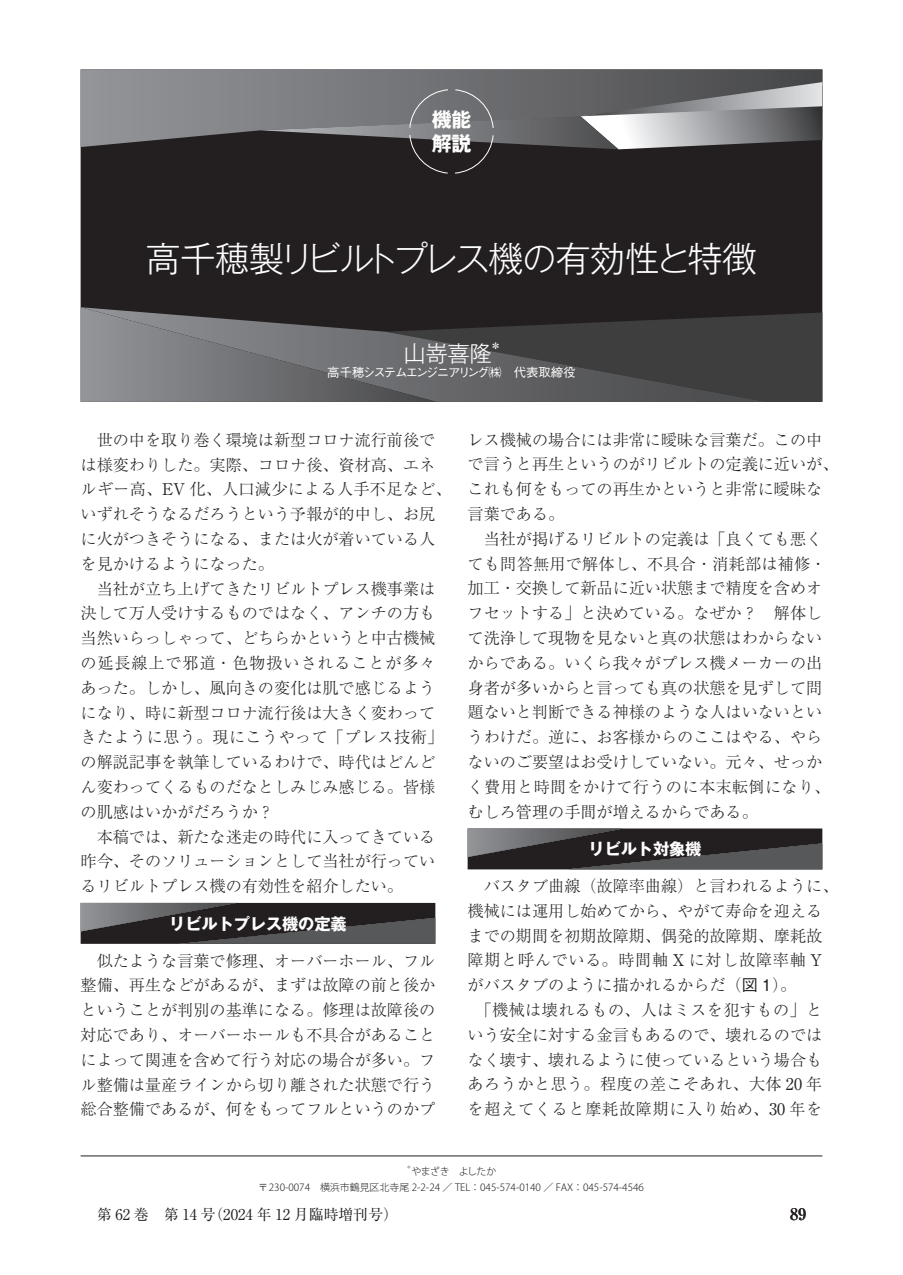
<style>
.page{position:relative;width:903px;height:1275px;background:#fff}
.page>*{position:absolute;margin:0;border:0;box-sizing:border-box;transform-origin:0 0}
.t1{font:300 34.65px "Gothic MB101 Pro";letter-spacing:-.045em;color:#fff}
.t2{font:300 22.4px "Gothic MB101 Pro";color:#fff}
.t3{font:700 19.78px/24.8px "Gothic MB101 Pro";color:#fff}
.t4{font:300 16.1px/24.8px "Ryumin Pro";color:#231f20}
.t5{font:300 16.1px "Ryumin Pro";letter-spacing:.045em;color:#231f20}
.t6{font:300 16.1px "Ryumin Pro";letter-spacing:.03em;color:#231f20}
.t7{font:300 16.1px "Ryumin Pro";letter-spacing:.025em;color:#231f20}
.t8{font:700 16.1px "Gothic MB101 Pro";color:#fff}
.t9{font:700 16.1px "Ryumin Pro";color:#231f20}
.t10{font:14.88px "Ryumin Pro";color:#231f20}
.t11{font:500 12.42px "Gothic BBB Pro";letter-spacing:-.12em;color:#fff}
.t12{font:300 11.2px "Gothic MB101 Pro";color:#fff}
.t13{font:300 9.97px/16.1px "Koz Go Pro";color:#231f20;text-align:center}
.t14{font:300 4.9px "Koz Go Pro";color:#231f20}
.s1{font-weight:400}
.s2{font-family:"Gothic BBB Pro";font-weight:500}
</style>
<div class="page">
<svg style="left:81px;top:903px;width:354px;height:41px;background:#3c3a3c"></svg>
<svg style="left:468px;top:828px;width:354px;height:41px;background:#3e3b3d"></svg>
<hr style="left:81px;top:1155px;width:741px;height:1px;background:#231f20">
<div style="left:81px;top:147px;width:741px;height:160px;background:#231f20"></div>
<svg style="left:81px;top:307px;width:741px;height:95px;background:#565658"></svg>
<svg style="left:81px;top:69px;width:741px;height:78px;background:#76787a"></svg>
<svg style="left:260px;top:82px;width:562px;height:92px;background:#605f61"></svg>
<p class="t3" style="left:432px;top:104px;width:41px">機能解説</p>
<h1 class="t1" style="left:146px;top:230px;width:612px">高千穂製リビルトプレス機の有効性と特徴</h1>
<h2 class="t2" style="left:403px;top:335px;width:90px">山嵜喜隆</h2>
<p class="t12" style="left:490px;top:337px;width:13px">＊</p>
<p class="t11" style="left:327px;top:362px;width:250px">高千穂システムエンジニアリング㈱　代表取締役</p>
<p class="t4" style="left:81px;top:426px;width:372px;text-indent:16px">世の中を取り巻く環境は新型コロナ流行前後では様変わりした。実際、コロナ後、資材高、エネルギー高、<span class="s1">EV</span> 化、人口減少による人手不足など、いずれそうなるだろうという予報が的中し、お尻に火がつきそうになる、または火が着いている人を見かけるようになった。</p>
<p class="t4" style="left:81px;top:575px;width:364px;text-indent:16px">当社が立ち上げてきたリビルトプレス機事業は決して万人受けするものではなく、アンチの方も当然いらっしゃって、どちらかというと中古機械の延長線上で邪道・色物扱いされることが多々あった。しかし、風向きの変化は肌で感じるようになり、時に新型コロナ流行後は大きく変わってきたように思う。現にこうやって「プレス技術」の解説記事を執筆しているわけで、時代はどんどん変わってくるものだなとしみじみ感じる。皆様の肌感はいかがだろうか？</p>
<p class="t4" style="left:81px;top:823px;width:356px;text-align:justify;text-indent:16px">本稿では、新たな迷走の時代に入ってきている昨今、そのソリューションとして当社が行っているリビルトプレス機の有効性を紹介したい。</p>
<p class="t8" style="left:169px;top:910px;width:179px">リビルトプレス機の定義</p>
<p class="t4" style="left:81px;top:947px;width:356px;text-align:justify;text-indent:16px">似たような言葉で修理、オーバーホール、フル整備、再生などがあるが、まずは故障の前と後かということが判別の基準になる。修理は故障後の対応であり、オーバーホールも不具合があることによって関連を含めて行う対応の場合が多い。フル整備は量産ラインから切り離された状態で行う総合整備であるが、何をもってフルというのかプ</p>
<p class="t4" style="left:468px;top:426px;width:372px">レス機械の場合には非常に曖昧な言葉だ。この中で言うと再生というのがリビルトの定義に近いが、これも何をもっての再生かというと非常に曖昧な言葉である。</p>
<p class="t4" style="left:468px;top:525px;width:364px;text-indent:16px">当社が掲げるリビルトの定義は「良くても悪くても問答無用で解体し、不具合・消耗部は補修・加工・交換して新品に近い状態まで精度を含めオフセットする」と決めている。なぜか？　解体して洗浄して現物を見ないと真の状態はわからないからである。いくら我々がプレス機メーカーの出身者が多いからと言っても真の状態を見ずして問題ないと判断できる神様のような人はいないというわけだ。逆に、お客様からのここはやる、やらないのご要望はお受けしていない。元々、せっかく費用と時間をかけて行うのに本末転倒になり、むしろ管理の手間が増えるからである。</p>
<p class="t8" style="left:588px;top:836px;width:114px">リビルト対象機</p>
<p class="t4" style="left:484px;top:872px;width:356px">バスタブ曲線（故障率曲線）と言われるように、</p>
<p class="t4" style="left:468px;top:897px;width:356px">機械には運用し始めてから、やがて寿命を迎える</p>
<p class="t4" style="left:468px;top:922px;width:356px">までの期間を初期故障期、偶発的故障期、摩耗故</p>
<p class="t5" style="left:468px;top:948px;width:356px">障期と呼んでいる。時間軸 <span class="s1">X</span> に対し故障率軸 <span class="s1">Y</span></p>
<p class="t4" style="left:468px;top:971px;width:330px">がバスタブのように描かれるからだ（<span class="s2">図 1</span>）。</p>
<p class="t7" style="left:476px;top:997px;width:348px">「機械は壊れるもの、人はミスを犯すもの」と</p>
<p class="t4" style="left:468px;top:1021px;width:356px">いう安全に対する金言もあるので、壊れるのでは</p>
<p class="t4" style="left:468px;top:1046px;width:356px">なく壊す、壊れるように使っているという場合も</p>
<p class="t6" style="left:468px;top:1072px;width:356px">あろうかと思う。程度の差こそあれ、大体 <span class="s1">20</span> 年</p>
<p class="t5" style="left:468px;top:1096px;width:356px">を超えてくると摩耗故障期に入り始め、<span class="s1">30</span> 年を</p>
<p class="t13" style="left:258px;top:1163px;width:387px">やまざき　よしたか<br>〒230-0074　横浜市鶴見区北寺尾 2-2-24 ／ TEL：045-574-0140 ／ FAX：045-574-4546</p>
<p class="t10" style="left:97px;top:1203px;width:303px">第 62 巻　第 14 号（2024 年 12 月臨時増刊号）</p>
<p class="t9" style="left:790px;top:1201px;width:18px">89</p>
<p class="t14" style="left:406px;top:1164px;width:6px">＊</p>
</div>
